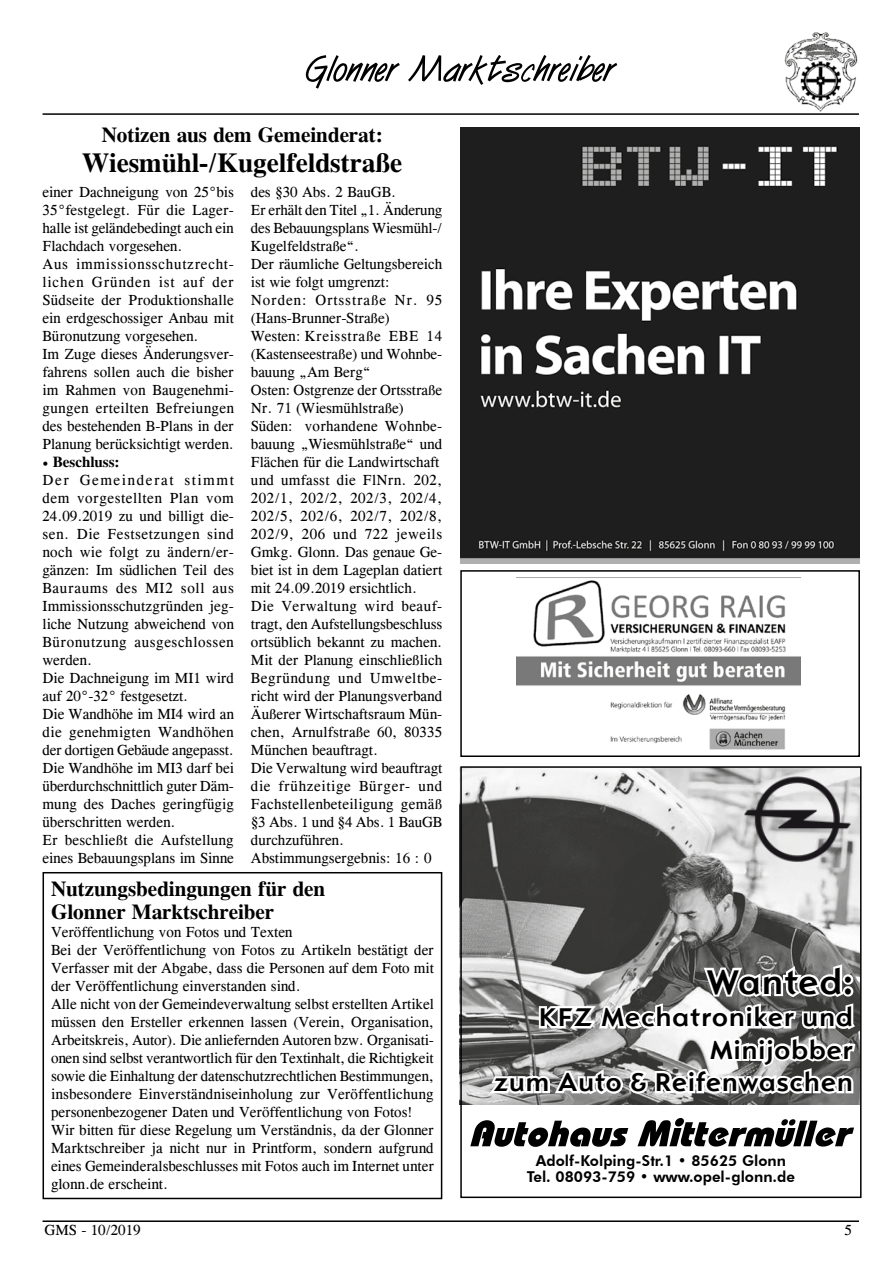
<style>
.page{position:relative;width:893px;height:1263px;background:#fff}
.page>*{position:absolute;margin:0;border:0;box-sizing:border-box;transform-origin:0 0}
.t1{font:700 36.15px "Opel Sans Condensed";color:#000}
.t2{font:700 36px "Opel Sans";letter-spacing:.04em;color:#000}
.t3{font:700 27px/32.4px "Opel Sans";letter-spacing:.04em;color:#000;text-align:right}
.t4{font:700 27px "Cg Times";color:#000}
.t5{font:700 21px/23.1px "Cg Times";color:#000}
.t6{font:15px/18px "CG Times";color:#000}
.t7{font:800 15px/16.5px "Futura BT";color:#000;text-align:center}
.t8{font:700 15px "Cg Times";color:#000}
.s1{font-family:"Minion Pro"}
</style>
<div class="page">
<img style="left:784px;top:32px;width:74px;height:80px">
<hr style="left:43px;top:1220px;width:816px;height:2px;background:#000">
<hr style="left:43px;top:113px;width:816px;height:2px;background:#000">
<svg style="left:306px;top:55px;width:311px;height:34px"></svg>
<div style="left:43px;top:872px;width:399px;height:327px;border:2px solid #000"></div>
<img style="left:459px;top:767px;width:399px;height:338px">
<img style="left:517px;top:580px;width:284px;height:170px">
<div style="left:460px;top:570px;width:400px;height:187px;border:2px solid #000"></div>
<svg style="left:485px;top:961px;width:373px;height:137px"></svg>
<svg style="left:470px;top:1118px;width:384px;height:29px"></svg>
<img style="left:742px;top:773px;width:111px;height:91px">
<div style="left:460px;top:766px;width:401px;height:432px;border:2px solid #000"></div>
<img style="left:460px;top:127px;width:400px;height:437px">
<h3 class="t5" style="left:102px;top:123px;width:283px">Notizen aus dem Gemeinderat:</h3>
<h3 class="t4" style="left:82px;top:146px;width:322px">Wiesmühl-/Kugelfeldstraße</h3>
<p class="t6" style="left:43px;top:183px;width:193px">einer Dachneigung von 25°bis<br>35°festgelegt. Für die Lager&shy;halle ist geländebedingt auch ein<br>Flachdach vorgesehen.<br>Aus immissionsschutzrecht&shy;lichen Gründen ist auf der<br>Südseite der Produktionshalle ein erdgeschossiger Anbau mit<br>Büronutzung vorgesehen.<br>Im Zuge dieses Änderungsver&shy;fahrens sollen auch die bisher im Rahmen von Baugenehmi&shy;gungen erteilten Befreiungen des bestehenden B-Plans in der<br>Planung berücksichtigt werden.</p>
<p class="t8" style="left:43px;top:453px;width:79px"><span class="s1">•</span> Beschluss:</p>
<p class="t6" style="left:43px;top:471px;width:193px">Der Gemeinderat stimmt dem vorgestellten Plan vom<br>24.09.2019 zu und billigt die&shy;sen. Die Festsetzungen sind noch wie folgt zu ändern/er&shy;gänzen: Im südlichen Teil des<br>Bauraums des MI2 soll aus<br>Immissionsschutzgründen jeg&shy;liche Nutzung abweichend von<br>Büronutzung ausgeschlossen werden.<br>Die Dachneigung im MI1 wird auf 20°-32° festgesetzt.<br>Die Wandhöhe im MI4 wird an die genehmigten Wandhöhen der dortigen Gebäude angepasst.<br>Die Wandhöhe im MI3 darf bei überdurchschnittlich guter Däm&shy;mung des Daches geringfügig überschritten werden.<br>Er beschließt die Aufstellung eines Bebauungsplans im Sinne</p>
<p class="t6" style="left:251px;top:183px;width:193px">des §30 Abs. 2 BauGB.<br>Er erhält den Titel „1. Änderung des Bebauungsplans Wiesmühl-/<br>Kugelfeldstraße“.<br>Der räumliche Geltungsbereich ist wie folgt umgrenzt:<br>Norden: Ortsstraße Nr. 95 (Hans-Brunner-Straße)<br>Westen: Kreisstraße EBE 14 (Kastenseestraße) und Wohnbe&shy;bauung „Am Berg“<br>Osten: Ostgrenze der Ortsstraße<br>Nr. 71 (Wiesmühlstraße)<br>Süden: vorhandene Wohnbe&shy;bauung „Wiesmühlstraße“ und<br>Flächen für die Landwirtschaft und umfasst die FlNrn. 202,<br>202/1, 202/2, 202/3, 202/4,<br>202/5, 202/6, 202/7, 202/8,<br>202/9, 206 und 722 jeweils<br>Gmkg. Glonn. Das genaue Ge&shy;biet ist in dem Lageplan datiert mit 24.09.2019 ersichtlich.<br>Die Verwaltung wird beauf&shy;tragt, den Aufstellungsbeschluss ortsüblich bekannt zu machen.<br>Mit der Planung einschließlich<br>Begründung und Umweltbe&shy;richt wird der Planungsverband<br>Äußerer Wirtschaftsraum Mün&shy;chen, Arnulfstraße 60, 80335<br>München beauftragt.<br>Die Verwaltung wird beauftragt die frühzeitige Bürger- und<br>Fachstellenbeteiligung gemäß §3 Abs. 1 und §4 Abs. 1 BauGB durchzuführen.<br>Abstimmungsergebnis: 16 : 0</p>
<h3 class="t5" style="left:51px;top:877px;width:276px">Nutzungsbedingungen für den<br>Glonner Marktschreiber</h3>
<p class="t6" style="left:51px;top:923px;width:384px">Veröffentlichung von Fotos und Texten<br>Bei der Veröffentlichung von Fotos zu Artikeln bestätigt der Verfasser mit der Abgabe, dass die Personen auf dem Foto mit der Veröffentlichung einverstanden sind.<br>Alle nicht von der Gemeindeverwaltung selbst erstellten Artikel müssen den Ersteller erkennen lassen (Verein, Organisation, Arbeitskreis, Autor). Die anliefernden Autoren bzw. Organisati&shy;onen sind selbst verantwortlich für den Textinhalt, die Richtigkeit sowie die Einhaltung der datenschutzrechtlichen Bestimmungen, insbesondere Einverständniseinholung zur Veröffentlichung personenbezogener Daten und Veröffentlichung von Fotos!<br>Wir bitten für diese Regelung um Verständnis, da der Glonner Marktschreiber ja nicht nur in Printform, sondern aufgrund eines Gemeinderalsbeschlusses mit Fotos auch im Internet unter glonn.de erscheint.</p>
<h2 class="t2" style="left:706px;top:959px;width:148px">Wanted:</h2>
<h3 class="t3" style="left:493px;top:1000px;width:361px">KFZ Mechatroniker und<br>Minijobber<br>zum Auto &amp; Reifenwaschen</h3>
<p class="t7" style="left:527px;top:1152px;width:270px">Adolf-Kolping-Str.1 • 85625 Glonn<br>Tel. 08093-759 • www.opel-glonn.de</p>
<h1 class="t1" style="left:470px;top:1163px;width:415px">Autohaus Mittermüller GdbR</h1>
<p class="t6" style="left:45px;top:1221px;width:97px">GMS - 10/2019</p>
<p class="t6" style="left:844px;top:1221px;width:9px">5</p>
</div>
